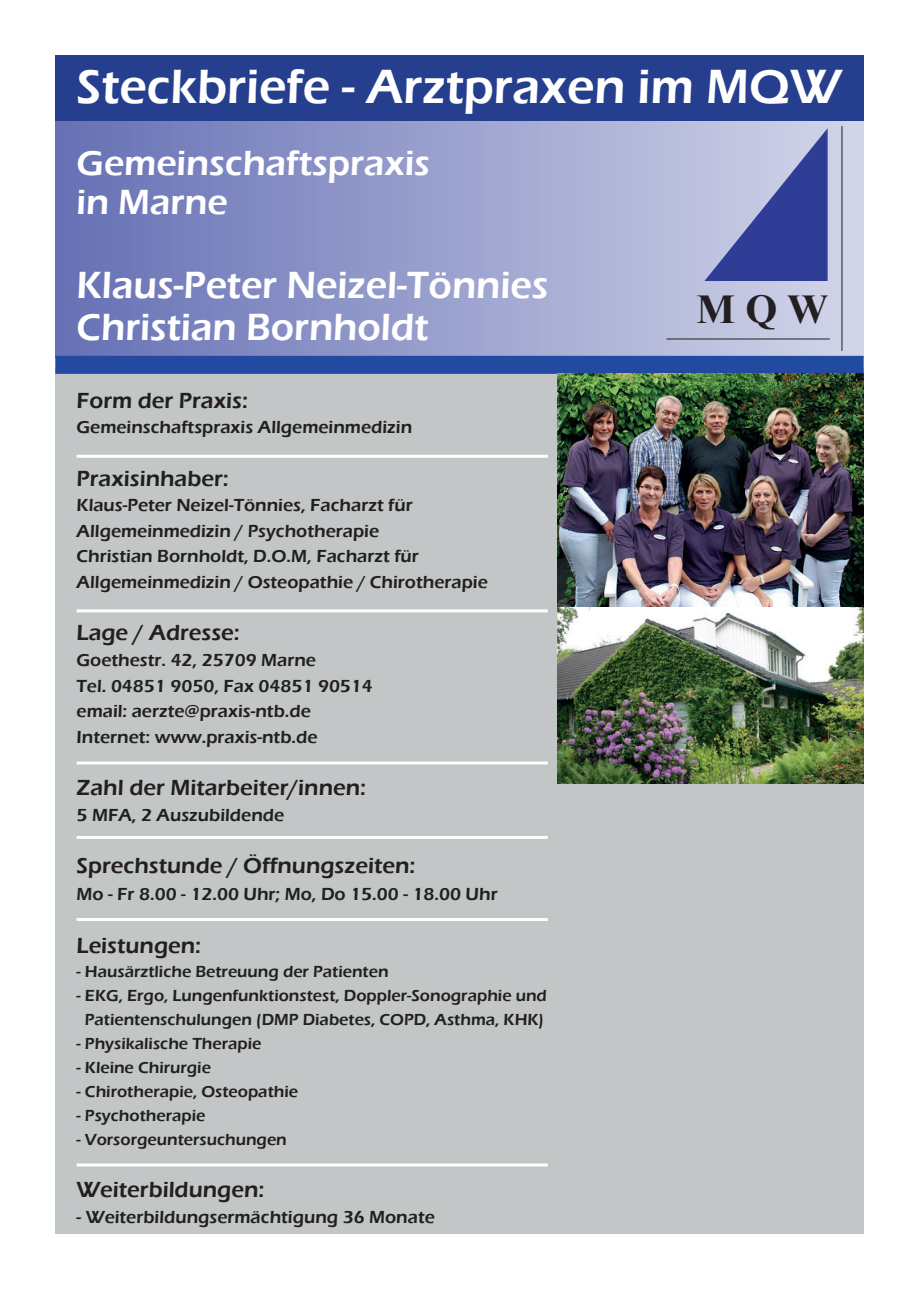
<style>
.page{position:relative;width:919px;height:1289px;background:#fff}
.page>*{position:absolute;margin:0;border:0;box-sizing:border-box;transform-origin:0 0}
.t1{font:600 49.5px "Eras ITC";color:#fff}
.t2{font:700 40.95px "Times New Roman";color:#231f20}
.t3{font:600 39px "Eras ITC";color:#fff}
.t4{font:600 36px "Eras ITC";color:#fff}
.t5{font:600 22.5px "Eras ITC";color:#231f20}
.t6{font:600 18px "Eras ITC";color:#231f20}
.t7{font:600 16.5px "Eras ITC";color:#231f20}
</style>
<div class="page">
<div style="left:55px;top:368px;width:808px;height:865px;background:#c3c6c6"></div>
<div style="left:55px;top:97px;width:808px;height:260px;background:linear-gradient(to right,#6671b5,#d1d4e7)"></div>
<div style="left:55px;top:55px;width:808px;height:66px;background:#253f8e"></div>
<hr style="left:77px;top:455px;width:470px;height:3px;background:#fff">
<hr style="left:77px;top:609px;width:470px;height:3px;background:#fff">
<hr style="left:77px;top:761px;width:470px;height:3px;background:#fff">
<hr style="left:77px;top:836px;width:470px;height:3px;background:#fff">
<hr style="left:77px;top:918px;width:470px;height:3px;background:#fff">
<svg style="left:704px;top:128px;width:123px;height:153px"></svg>
<hr style="left:666px;top:338px;width:163px;height:1px;background:#231f20">
<hr style="left:841px;top:126px;width:1px;height:225px;background:#231f20">
<div style="left:55px;top:356px;width:808px;height:18px;background:#224aa0"></div>
<hr style="left:77px;top:1163px;width:470px;height:3px;background:#fff">
<img style="left:557px;top:374px;width:306px;height:409px">
<p class="t1" style="left:77px;top:59px;width:766px">Steckbriefe - Arztpraxen im MQW</p>
<p class="t4" style="left:77px;top:142px;width:355px">Gemeinschaftspraxis</p>
<p class="t4" style="left:77px;top:181px;width:153px">in Marne</p>
<p class="t3" style="left:77px;top:263px;width:473px">Klaus-Peter Neizel-Tönnies</p>
<p class="t3" style="left:77px;top:305px;width:353px">Christian Bornholdt</p>
<p class="t5" style="left:77px;top:387px;width:173px">Form der Praxis:</p>
<p class="t6" style="left:77px;top:417px;width:337px">Gemeinschaftspraxis Allgemeinmedizin</p>
<p class="t5" style="left:77px;top:465px;width:153px">Praxisinhaber:</p>
<p class="t6" style="left:77px;top:495px;width:337px">Klaus-Peter Neizel-Tönnies, Facharzt für</p>
<p class="t6" style="left:77px;top:520px;width:304px">Allgemeinmedizin / Psychotherapie</p>
<p class="t6" style="left:77px;top:546px;width:344px">Christian Bornholdt, D.O.M, Facharzt für</p>
<p class="t6" style="left:77px;top:571px;width:412px">Allgemeinmedizin / Osteopathie / Chirotherapie</p>
<p class="t5" style="left:77px;top:620px;width:165px">Lage / Adresse:</p>
<p class="t6" style="left:77px;top:649px;width:241px">Goethestr. 42, 25709 Marne</p>
<p class="t6" style="left:77px;top:675px;width:298px">Tel. 04851 9050, Fax 04851 90514</p>
<p class="t6" style="left:77px;top:700px;width:236px">email: aerzte@praxis-ntb.de</p>
<p class="t6" style="left:77px;top:726px;width:242px">Internet: www.praxis-ntb.de</p>
<p class="t5" style="left:77px;top:774px;width:291px">Zahl der Mitarbeiter/innen:</p>
<p class="t6" style="left:77px;top:804px;width:209px">5 MFA, 2 Auszubildende</p>
<p class="t5" style="left:77px;top:852px;width:340px">Sprechstunde / Öffnungszeiten:</p>
<p class="t6" style="left:77px;top:883px;width:422px">Mo - Fr 8.00 - 12.00 Uhr; Mo, Do 15.00 - 18.00 Uhr</p>
<p class="t5" style="left:77px;top:932px;width:126px">Leistungen:</p>
<p class="t7" style="left:77px;top:961px;width:313px">- Hausärztliche Betreuung der Patienten</p>
<p class="t7" style="left:77px;top:985px;width:472px">- EKG, Ergo, Lungenfunktionstest, Doppler-Sonographie und</p>
<p class="t7" style="left:85px;top:1009px;width:461px">Patientenschulungen (DMP Diabetes, COPD, Asthma, KHK)</p>
<p class="t7" style="left:77px;top:1033px;width:186px">- Physikalische Therapie</p>
<p class="t7" style="left:77px;top:1057px;width:136px">- Kleine Chirurgie</p>
<p class="t7" style="left:77px;top:1081px;width:223px">- Chirotherapie, Osteopathie</p>
<p class="t7" style="left:77px;top:1105px;width:130px">- Psychotherapie</p>
<p class="t7" style="left:77px;top:1129px;width:212px">- Vorsorgeuntersuchungen</p>
<p class="t5" style="left:77px;top:1176px;width:189px">Weiterbildungen:</p>
<p class="t6" style="left:77px;top:1206px;width:360px">- Weiterbildungsermächtigung 36 Monate</p>
<p class="t2" style="left:696px;top:281px;width:133px">M Q W</p>
</div>
